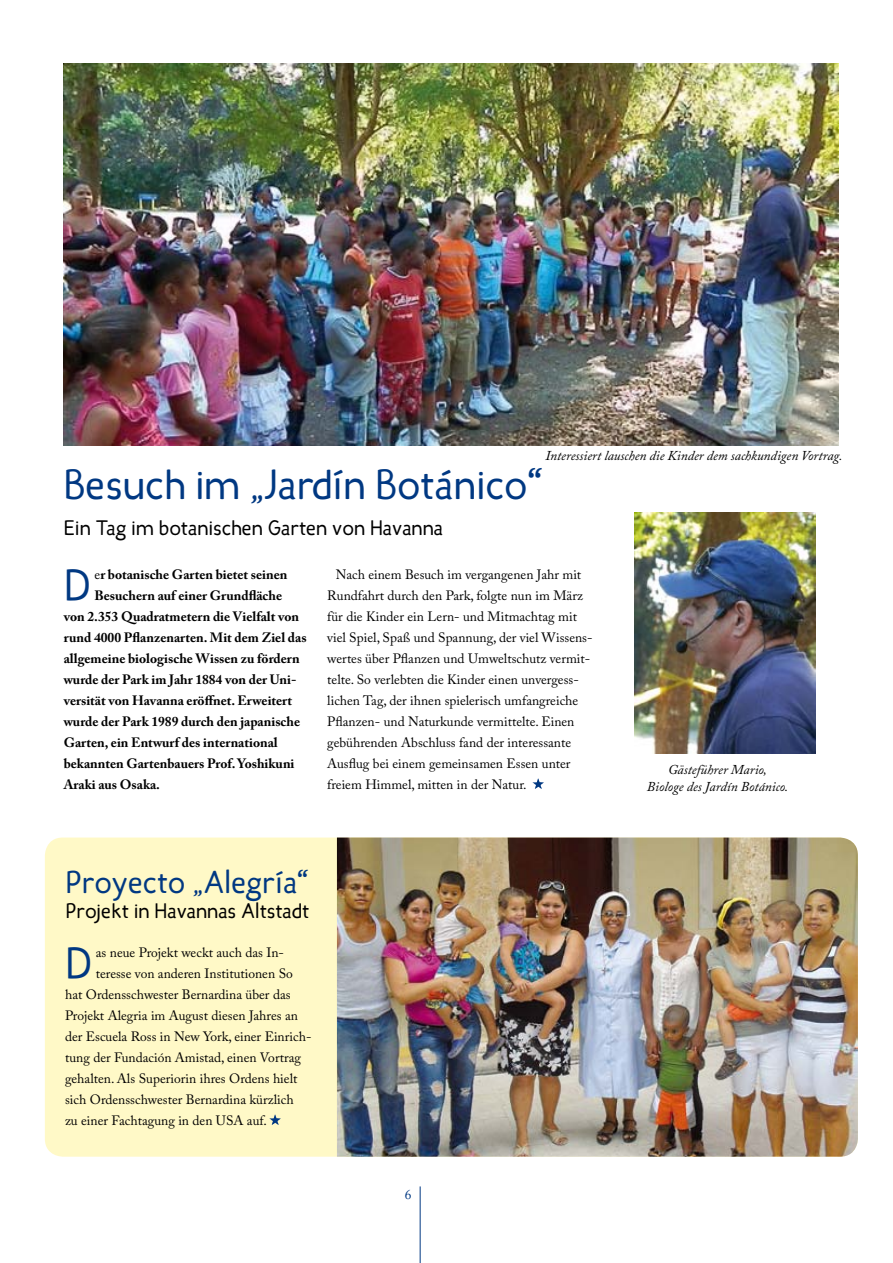
<style>
.page{position:relative;width:893px;height:1263px;background:#fff}
.page>*{position:absolute;margin:0;border:0;box-sizing:border-box;transform-origin:0 0}
.t1{font:43.35px "Candela";color:#003882}
.t2{font:42px "Candela";color:#003882}
.t3{font:31.5px "Candela";color:#003882}
.t4{font:21px "Candela";color:#000}
.t5{font:13.5px/21px "Adobe Caslon Pro";color:#000}
.t6{font:700 13.5px "Adobe Caslon Pro";color:#000}
.t7{font:italic 13.5px/16.2px "Adobe Caslon Pro";color:#000;text-align:center}
.t8{font:13.5px "Adobe Caslon Pro";color:#003882}
.s1{font-weight:400}
</style>
<div class="page">
<hr style="left:420px;top:1186px;width:1px;height:77px;background:#003882">
<div style="left:45px;top:837px;width:813px;height:320px;background:#fff9c7;border-radius:18px"></div>
<img style="left:337px;top:837px;width:521px;height:320px">
<svg style="left:532px;top:778px;width:12px;height:11px"></svg>
<svg style="left:269px;top:1114px;width:12px;height:11px"></svg>
<img style="left:635px;top:512px;width:180px;height:241px">
<img style="left:64px;top:64px;width:775px;height:381px">
<p class="t7" style="left:545px;top:447px;width:299px">Interessiert lauschen die Kinder dem sachkundigen Vortrag.</p>
<h2 class="t2" style="left:64px;top:457px;width:480px">Besuch im „Jardín Botánico“</h2>
<h3 class="t4" style="left:64px;top:514px;width:381px">Ein Tag im botanischen Garten von Havanna</h3>
<h1 class="t1" style="left:64px;top:557px;width:29px">D</h1>
<p class="t6" style="left:95px;top:566px;width:194px"><span class="s1">e</span>r botanische Garten bietet seinen</p>
<p class="t6" style="left:95px;top:587px;width:189px">Besuchern auf einer Grundfläche</p>
<p class="t6" style="left:64px;top:608px;width:237px">von 2.353 Quadratmetern die Vielfalt von</p>
<p class="t6" style="left:64px;top:629px;width:244px">rund 4000 Pflanzenarten. Mit dem Ziel das</p>
<p class="t6" style="left:64px;top:650px;width:237px">allgemeine biologische Wissen zu fördern</p>
<p class="t6" style="left:64px;top:671px;width:234px">wurde der Park im Jahr 1884 von der Uni-</p>
<p class="t6" style="left:64px;top:692px;width:230px">versität von Havanna eröffnet. Erweitert</p>
<p class="t6" style="left:64px;top:713px;width:238px">wurde der Park 1989 durch den japanische</p>
<p class="t6" style="left:64px;top:734px;width:216px">Garten, ein Entwurf des international</p>
<p class="t6" style="left:64px;top:755px;width:232px">bekannten Gartenbauers Prof. Yoshikuni</p>
<p class="t6" style="left:64px;top:777px;width:98px">Araki aus Osaka.</p>
<p class="t5" style="left:327px;top:564px;width:267px;text-indent:9px">Nach einem Besuch im vergangenen Jahr mit Rundfahrt durch den Park, folgte nun im März für die Kinder ein Lern- und Mitmachtag mit viel Spiel, Spaß und Spannung, der viel Wissens&shy;wertes über Pflanzen und Umweltschutz vermit&shy;telte. So verlebten die Kinder einen unvergess&shy;lichen Tag, der ihnen spielerisch umfangreiche Pflanzen- und Naturkunde vermittelte. Einen gebührenden Abschluss fand der interessante Ausflug bei einem gemeinsamen Essen unter freiem Himmel, mitten in der Natur.</p>
<h3 class="t3" style="left:66px;top:861px;width:244px">Proyecto „Alegría“</h3>
<h3 class="t4" style="left:66px;top:897px;width:245px">Projekt in Havannas Altstadt</h3>
<h1 class="t1" style="left:65px;top:935px;width:29px">D</h1>
<p class="t5" style="left:96px;top:942px;width:190px">as neue Projekt weckt auch das In-</p>
<p class="t5" style="left:96px;top:963px;width:199px">teresse von anderen Institutionen So</p>
<p class="t5" style="left:65px;top:984px;width:227px">hat Ordensschwester Bernardina über das</p>
<p class="t5" style="left:65px;top:1005px;width:234px">Projekt Alegria im August diesen Jahres an</p>
<p class="t5" style="left:65px;top:1026px;width:248px">der Escuela Ross in New York, einer Einrich-</p>
<p class="t5" style="left:65px;top:1047px;width:238px">tung der Fundación Amistad, einen Vortrag</p>
<p class="t5" style="left:65px;top:1068px;width:234px">gehalten. Als Superiorin ihres Ordens hielt</p>
<p class="t5" style="left:65px;top:1089px;width:230px">sich Ordensschwester Bernardina kürzlich</p>
<p class="t5" style="left:65px;top:1110px;width:203px">zu einer Fachtagung in den USA auf.</p>
<p class="t8" style="left:405px;top:1186px;width:8px">6</p>
<p class="t7" style="left:647px;top:761px;width:143px">Gästeführer Mario,<br>Biologe des Jardín Botánico.</p>
</div>
